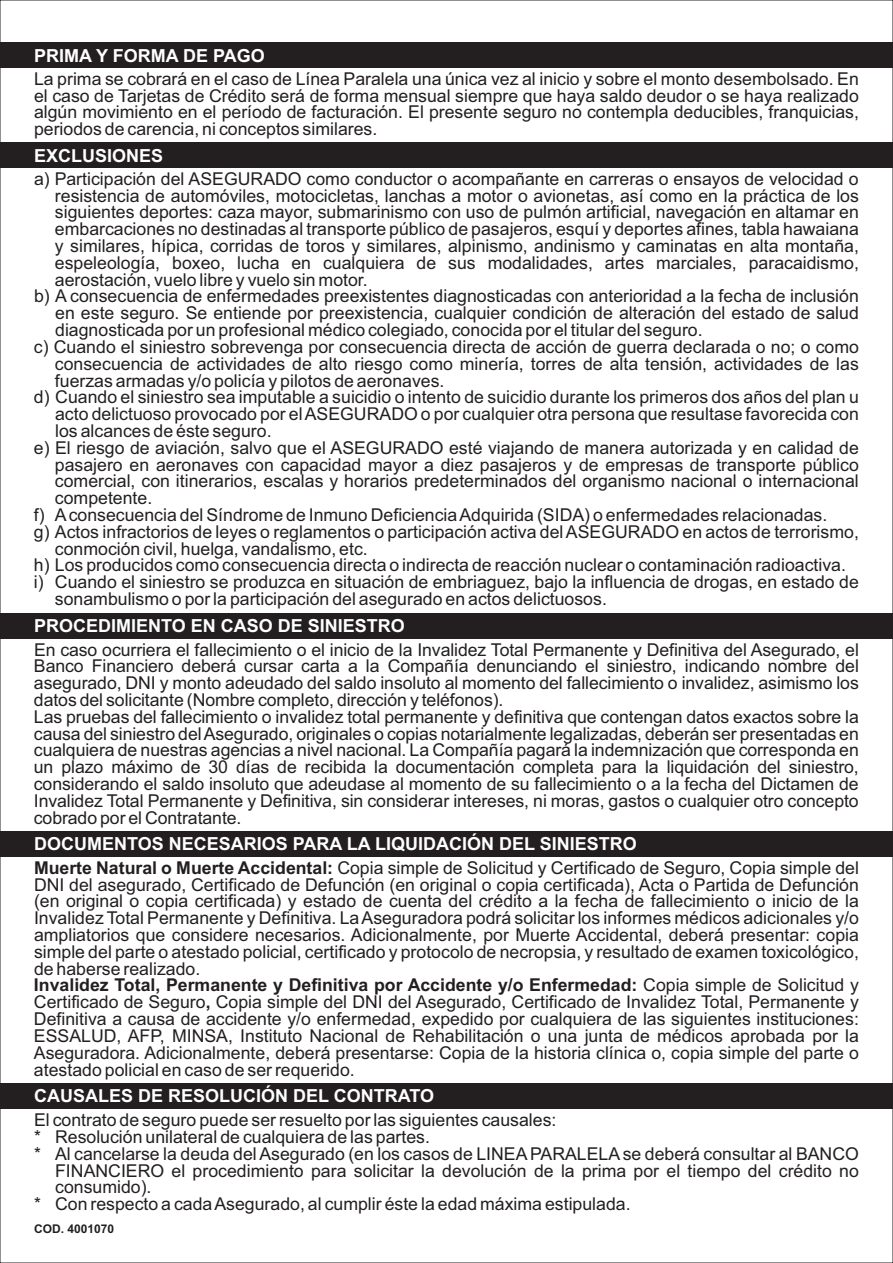
<style>
.page{position:relative;width:893px;height:1263px;background:#fff}
.page>*{position:absolute;margin:0;border:0;box-sizing:border-box;transform-origin:0 0}
.t1{font:700 18px "Arial";color:#fff}
.t2{font:17.7px/16.8px "Arial";color:#231f20}
.t3{font:700 12px "Arial";color:#231f20}
.s1{font-weight:700}
</style>
<div class="page">
<div style="left:0;top:143px;width:893px;height:25px;background:#231f20"></div>
<div style="left:0;top:613px;width:893px;height:25px;background:#231f20"></div>
<div style="left:0;top:831px;width:893px;height:25px;background:#231f20"></div>
<div style="left:0;top:43px;width:893px;height:25px;background:#231f20"></div>
<div style="left:0;top:1083px;width:893px;height:26px;background:#231f20"></div>
<p class="t1" style="left:34px;top:48px;width:232px">PRIMA Y FORMA DE PAGO</p>
<p class="t2" style="left:34px;top:72px;width:826px;text-align:justify">La prima se cobrará en el caso de Línea Paralela una única vez al inicio y sobre el monto desembolsado. En el caso de Tarjetas de Crédito será de forma mensual siempre que haya saldo deudor o se haya realizado algún movimiento en el período de facturación. El presente seguro no contempla deducibles, franquicias, periodos de carencia, ni conceptos similares.</p>
<p class="t2" style="left:34px;top:172px;width:826px">a) Participación del ASEGURADO como conductor o acompañante en carreras o ensayos de velocidad o</p>
<p class="t2" style="left:55px;top:189px;width:805px">resistencia de automóviles, motocicletas, lanchas a motor o avionetas, así como en la práctica de los</p>
<p class="t2" style="left:55px;top:205px;width:805px">siguientes deportes: caza mayor, submarinismo con uso de pulmón artificial, navegación en altamar en</p>
<p class="t2" style="left:55px;top:222px;width:805px">embarcaciones no destinadas al transporte público de pasajeros, esquí y deportes afines, tabla hawaiana</p>
<p class="t2" style="left:55px;top:239px;width:805px">y similares, hípica, corridas de toros y similares, alpinismo, andinismo y caminatas en alta montaña,</p>
<p class="t2" style="left:55px;top:256px;width:805px">espeleología, boxeo, lucha en cualquiera de sus modalidades, artes marciales, paracaidismo,</p>
<p class="t2" style="left:55px;top:273px;width:314px">aerostación, vuelo libre y vuelo sin motor.</p>
<p class="t2" style="left:34px;top:289px;width:826px">b) A consecuencia de enfermedades preexistentes diagnosticadas con anterioridad a la fecha de inclusión</p>
<p class="t2" style="left:55px;top:306px;width:805px">en este seguro. Se entiende por preexistencia, cualquier condición de alteración del estado de salud</p>
<p class="t2" style="left:55px;top:323px;width:649px">diagnosticada por un profesional médico colegiado, conocida por el titular del seguro.</p>
<p class="t2" style="left:34px;top:340px;width:826px">c) Cuando el siniestro sobrevenga por consecuencia directa de acción de guerra declarada o no; o como</p>
<p class="t2" style="left:55px;top:357px;width:805px">consecuencia de actividades de alto riesgo como minería, torres de alta tensión, actividades de las</p>
<p class="t2" style="left:55px;top:373px;width:391px">fuerzas armadas y/o policía y pilotos de aeronaves.</p>
<p class="t2" style="left:34px;top:390px;width:826px">d) Cuando el siniestro sea imputable a suicidio o intento de suicidio durante los primeros dos años del plan u</p>
<p class="t2" style="left:55px;top:407px;width:805px">acto delictuoso provocado por el ASEGURADO o por cualquier otra persona que resultase favorecida con</p>
<p class="t2" style="left:55px;top:424px;width:218px">los alcances de éste seguro.</p>
<p class="t2" style="left:34px;top:441px;width:826px">e) El riesgo de aviación, salvo que el ASEGURADO esté viajando de manera autorizada y en calidad de</p>
<p class="t2" style="left:55px;top:458px;width:805px">pasajero en aeronaves con capacidad mayor a diez pasajeros y de empresas de transporte público</p>
<p class="t2" style="left:55px;top:474px;width:805px">comercial, con itinerarios, escalas y horarios predeterminados del organismo nacional o internacional</p>
<p class="t2" style="left:55px;top:491px;width:99px">competente.</p>
<p class="t2" style="left:34px;top:508px;width:795px">f) Aconsecuencia del Síndrome de Inmuno Deficiencia Adquirida (SIDA) o enfermedades relacionadas.</p>
<p class="t2" style="left:34px;top:525px;width:826px">g) Actos infractorios de leyes o reglamentos o participación activa del ASEGURADO en actos de terrorismo,</p>
<p class="t2" style="left:55px;top:542px;width:314px">conmoción civil, huelga, vandalismo, etc.</p>
<p class="t2" style="left:34px;top:558px;width:813px">h) Los producidos como consecuencia directa o indirecta de reacción nuclear o contaminación radioactiva.</p>
<p class="t2" style="left:34px;top:575px;width:826px">i) Cuando el siniestro se produzca en situación de embriaguez, bajo la influencia de drogas, en estado de</p>
<p class="t2" style="left:55px;top:592px;width:553px">sonambulismo o por la participación del asegurado en actos delictuosos.</p>
<p class="t1" style="left:34px;top:148px;width:131px">EXCLUSIONES</p>
<p class="t1" style="left:34px;top:619px;width:372px">PROCEDIMIENTO EN CASO DE SINIESTRO</p>
<p class="t2" style="left:34px;top:642px;width:827px">En caso ocurriera el fallecimiento o el inicio de la Invalidez Total Permanente y Definitiva del Asegurado, el Banco Financiero deberá cursar carta a la Compañía denunciando el siniestro, indicando nombre del asegurado, DNI y monto adeudado del saldo insoluto al momento del fallecimiento o invalidez, asimismo los datos del solicitante (Nombre completo, dirección y teléfonos).<br>Las pruebas del fallecimiento o invalidez total permanente y definitiva que contengan datos exactos sobre la causa del siniestro del Asegurado, originales o copias notarialmente legalizadas, deberán ser presentadas en cualquiera de nuestras agencias a nivel nacional. La Compañía pagará la indemnización que corresponda en un plazo máximo de 30 días de recibida la documentación completa para la liquidación del siniestro, considerando el saldo insoluto que adeudase al momento de su fallecimiento o a la fecha del Dictamen de Invalidez Total Permanente y Definitiva, sin considerar intereses, ni moras, gastos o cualquier otro concepto cobrado por el Contratante.</p>
<p class="t2" style="left:34px;top:861px;width:826px"><span class="s1">Muerte Natural o Muerte Accidental:</span> Copia simple de Solicitud y Certificado de Seguro, Copia simple del DNI del asegurado, Certificado de Defunción (en original o copia certificada), Acta o Partida de Defunción (en original o copia certificada) y estado de cuenta del crédito a la fecha de fallecimiento o inicio de la Invalidez Total Permanente y Definitiva. La Aseguradora podrá solicitar los informes médicos adicionales y/o ampliatorios que considere necesarios. Adicionalmente, por Muerte Accidental, deberá presentar: copia simple del parte o atestado policial, certificado y protocolo de necropsia, y resultado de examen toxicológico, de haberse realizado.<br><span class="s1">Invalidez Total, Permanente y Definitiva por Accidente y/o Enfermedad:</span> Copia simple de Solicitud y Certificado de Seguro<span class="s1">,</span> Copia simple del DNI del Asegurado, Certificado de Invalidez Total, Permanente y Definitiva a causa de accidente y/o enfermedad, expedido por cualquiera de las siguientes instituciones:<br>ESSALUD, AFP, MINSA, Instituto Nacional de Rehabilitación o una junta de médicos aprobada por la Aseguradora. Adicionalmente, deberá presentarse: Copia de la historia clínica o, copia simple del parte o atestado policial en caso de ser requerido.</p>
<p class="t1" style="left:34px;top:837px;width:604px">DOCUMENTOS NECESARIOS PARA LA LIQUIDACIÓN DEL SINIESTRO</p>
<p class="t1" style="left:34px;top:1089px;width:402px">CAUSALES DE RESOLUCIÓN DEL CONTRATO</p>
<p class="t2" style="left:34px;top:1113px;width:524px">El contrato de seguro puede ser resuelto por las siguientes causales:</p>
<p class="t2" style="left:34px;top:1130px;width:397px">* Resolución unilateral de cualquiera de las partes.</p>
<p class="t2" style="left:34px;top:1147px;width:826px">* Al cancelarse la deuda del Asegurado (en los casos de LINEAPARALELAse deberá consultar al BANCO</p>
<p class="t2" style="left:55px;top:1164px;width:805px">FINANCIERO el procedimiento para solicitar la devolución de la prima por el tiempo del crédito no</p>
<p class="t2" style="left:55px;top:1180px;width:98px">consumido).</p>
<p class="t2" style="left:34px;top:1197px;width:598px">* Con respecto a cada Asegurado, al cumplir éste la edad máxima estipulada.</p>
<p class="t3" style="left:34px;top:1224px;width:82px">COD. 4001070</p>
</div>
